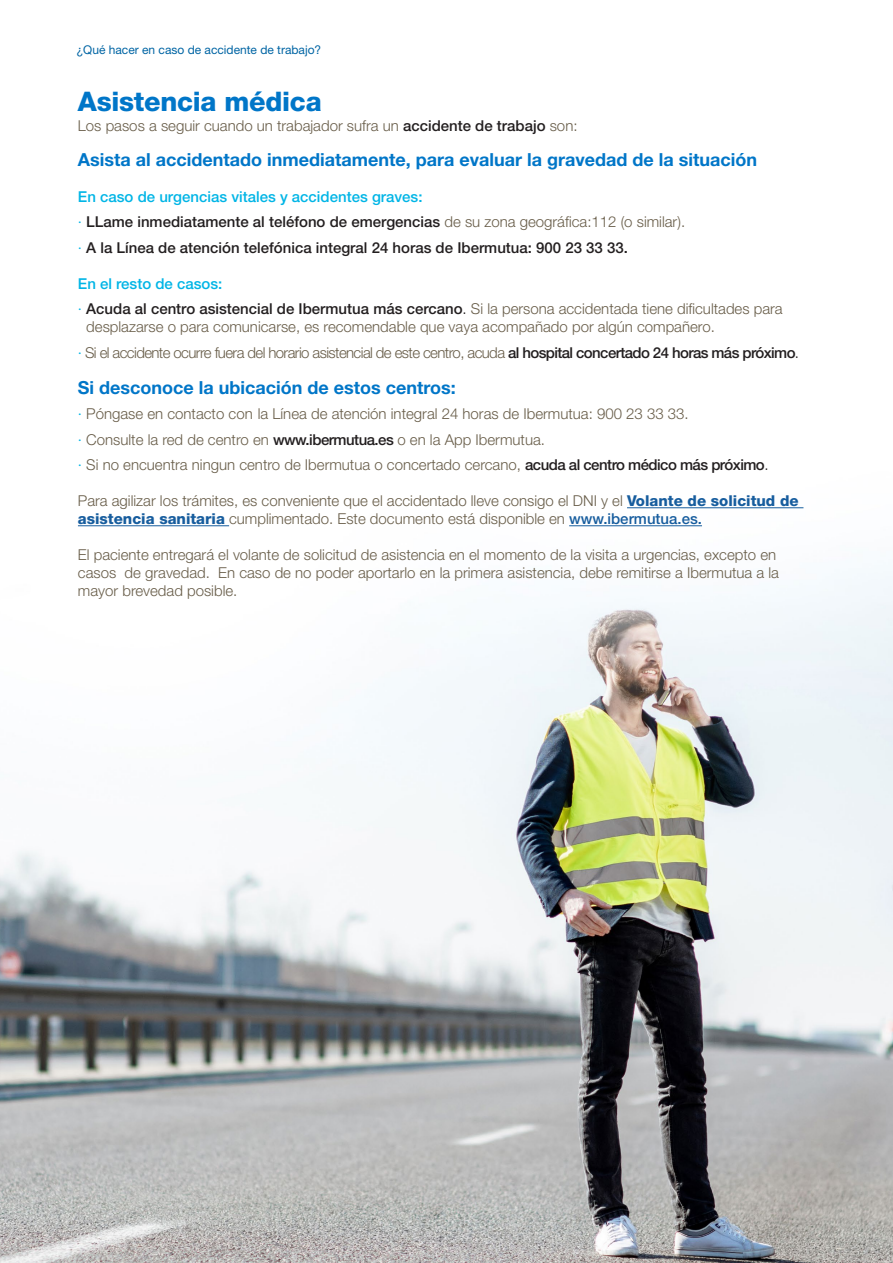
<style>
.page{position:relative;width:893px;height:1263px;background:#fff}
.page>*{position:absolute;margin:0;border:0;box-sizing:border-box;transform-origin:0 0}
.t1{font:800 27px "Helvetica Neue LT Std";letter-spacing:-.01em;color:#0076c8}
.t2{font:700 18px "Helvetica Neue LT Std";color:#0076c8}
.t3{font:300 15px/18px "Helvetica Neue LT Std";color:#685d49}
.t4{font:500 15px "Helvetica Neue LT Std";color:#231f20}
.t5{font:300 15px "Helvetica Neue LT Std";letter-spacing:-.04em;color:#685d49}
.t6{font:500 15px "Helvetica Neue LT Std";color:#00b5e6}
.t7{font:12px "Helvetica Neue LT Std";color:#0065a4}
.s1{font-weight:500;color:#231f20}
.s2{font-weight:300;color:#00b5e6}
.s3{font-weight:300;color:#685d49}
.s4{color:#00b5e6}
.s5{color:#231f20}
.s6{font-weight:800;color:#175d9e}
.s7{font-weight:500;color:#175d9e}
</style>
<div class="page">
<img style="left:0;top:507px;width:893px;height:756px">
<hr style="left:627px;top:507px;width:176px;height:1px;background:#175d9e">
<hr style="left:78px;top:525px;width:151px;height:1px;background:#175d9e">
<hr style="left:569px;top:525px;width:133px;height:1px;background:#175d9e">
<p class="t7" style="left:77px;top:43px;width:246px">¿Qué hacer en caso de accidente de trabajo?</p>
<p class="t1" style="left:78px;top:85px;width:245px">Asistencia médica</p>
<p class="t3" style="left:78px;top:116px;width:501px">Los pasos a seguir cuando un trabajador sufra un <span class="s1">accidente de trabajo</span> son:</p>
<p class="t2" style="left:78px;top:148px;width:681px">Asista al accidentado inmediatamente, para evaluar la gravedad de la situación</p>
<p class="t6" style="left:78px;top:187px;width:346px">En caso de urgencias vitales y accidentes graves:</p>
<p class="t4" style="left:78px;top:213px;width:609px"><span class="s2">·</span> LLame inmediatamente al teléfono de emergencias <span class="s3">de su zona geográfica:112 (o similar).</span></p>
<p class="t4" style="left:78px;top:238px;width:552px"><span class="s2">·</span> A la Línea de atención telefónica integral 24 horas de Ibermutua: 900 23 33 33.</p>
<p class="t6" style="left:78px;top:274px;width:146px">En el resto de casos:</p>
<p class="t3" style="left:86px;top:300px;width:698px;text-indent:-8px"><span class="s4">·</span> <span class="s1">Acuda al centro asistencial de Ibermutua más cercano</span><span class="s5">.</span> Si la persona accidentada tiene dificultades para desplazarse o para comunicarse, es recomendable que vaya acompañado por algún compañero.</p>
<p class="t5" style="left:78px;top:343px;width:723px"><span class="s4">·</span> Si el accidente ocurre fuera del horario asistencial de este centro, acuda <span class="s1">al hospital concertado 24 horas más próximo</span><span class="s5">.</span></p>
<p class="t2" style="left:78px;top:376px;width:379px">Si desconoce la ubicación de estos centros:</p>
<p class="t3" style="left:78px;top:405px;width:612px"><span class="s4">·</span> Póngase en contacto con la Línea de atención integral 24 horas de Ibermutua: 900 23 33 33.</p>
<p class="t3" style="left:78px;top:430px;width:469px"><span class="s4">·</span> Consulte la red de centro en <span class="s1">www.ibermutua.es</span> o en la App Ibermutua.</p>
<p class="t3" style="left:78px;top:456px;width:692px"><span class="s4">·</span> Si no encuentra ningun centro de Ibermutua o concertado cercano, <span class="s1">acuda al centro médico más próximo</span><span class="s5">.</span></p>
<p class="t3" style="left:78px;top:492px;width:722px">Para agilizar los trámites, es conveniente que el accidentado lleve consigo el DNI y el <span class="s6">Volante de solicitud de asistencia sanitaria</span> cumplimentado. Este documento está disponible en <span class="s7">www.ibermutua.es.</span></p>
<p class="t3" style="left:78px;top:546px;width:703px">El paciente entregará el volante de solicitud de asistencia en el momento de la visita a urgencias, excepto en casos de gravedad. En caso de no poder aportarlo en la primera asistencia, debe remitirse a Ibermutua a la mayor brevedad posible.</p>
</div>
